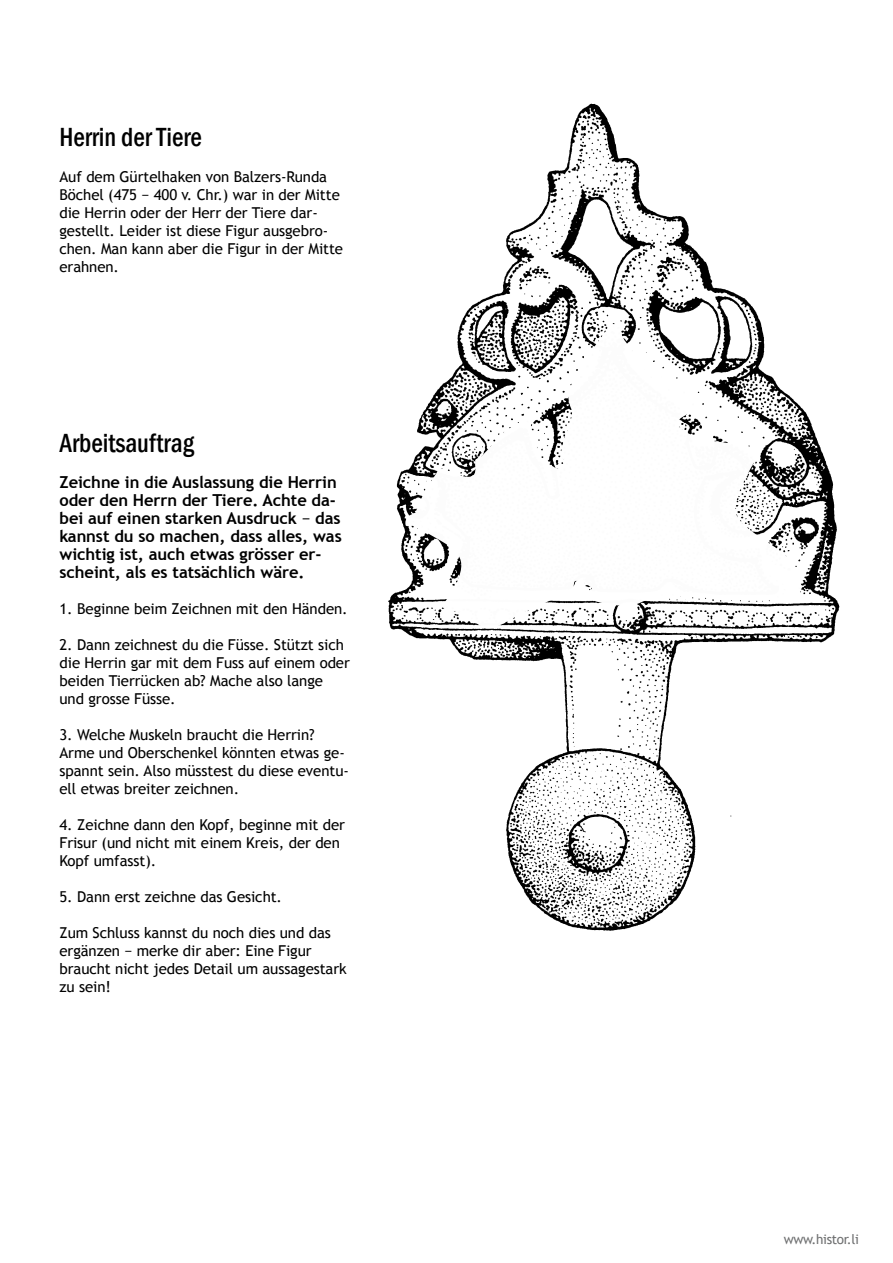
<style>
.page{position:relative;width:893px;height:1263px;background:#fff}
.page>*{position:absolute;margin:0;border:0;box-sizing:border-box;transform-origin:0 0}
.t1{font:500 condensed 27px "Franklin Gothic";color:#000;scale:.95 1}
.t2{font:700 16.5px/18px "Trebuchet MS";letter-spacing:-.005em;color:#000}
.t3{font:15px/18px "Trebuchet MS";letter-spacing:-.005em;color:#000}
.t4{font:13.5px "Trebuchet MS";letter-spacing:-.025em;color:#707172}
.s1{font-style:italic}
.s2{font-weight:400;font-style:italic}
</style>
<div class="page">
<img style="left:388px;top:103px;width:452px;height:828px">
<svg style="left:405px;top:323px;width:398px;height:307px"></svg>
<h1 class="t1" style="left:60px;top:120px;width:151px">Herrin der Tiere</h1>
<p class="t3" style="left:60px;top:167px;width:285px">Auf dem Gürtelhaken von Balzers-Runda Böchel (475 <span class="s1">−</span> 400 v. Chr.) war in der Mitte die Herrin oder der Herr der Tiere dar&shy;gestellt. Leider ist diese Figur ausgebro&shy;chen. Man kann aber die Figur in der Mitte erahnen.</p>
<h1 class="t1" style="left:60px;top:425px;width:143px">Arbeitsauftrag</h1>
<p class="t2" style="left:60px;top:473px;width:284px">Zeichne in die Auslassung die Herrin oder den Herrn der Tiere. Achte da&shy;bei auf einen starken Ausdruck <span class="s2">−</span> das kannst du so machen, dass alles, was wichtig ist, auch etwas grösser er&shy;scheint, als es tatsächlich wäre.</p>
<p class="t3" style="left:60px;top:599px;width:290px">1. Beginne beim Zeichnen mit den Händen.</p>
<p class="t3" style="left:60px;top:635px;width:292px">2. Dann zeichnest du die Füsse. Stützt sich die Herrin gar mit dem Fuss auf einem oder beiden Tierrücken ab? Mache also lange und grosse Füsse.</p>
<p class="t3" style="left:60px;top:725px;width:291px">3. Welche Muskeln braucht die Herrin?<br>Arme und Oberschenkel könnten etwas ge&shy;spannt sein. Also müsstest du diese eventu&shy;ell etwas breiter zeichnen.</p>
<p class="t3" style="left:60px;top:815px;width:287px">4. Zeichne dann den Kopf, beginne mit der<br>Frisur (und nicht mit einem Kreis, der den<br>Kopf umfasst).</p>
<p class="t3" style="left:60px;top:887px;width:224px">5. Dann erst zeichne das Gesicht.</p>
<p class="t3" style="left:60px;top:923px;width:289px">Zum Schluss kannst du noch dies und das ergänzen <span class="s1">−</span> merke dir aber: Eine Figur braucht nicht jedes Detail um aussagestark zu sein!</p>
<p class="t4" style="left:784px;top:1231px;width:77px">www.histor.li</p>
</div>
